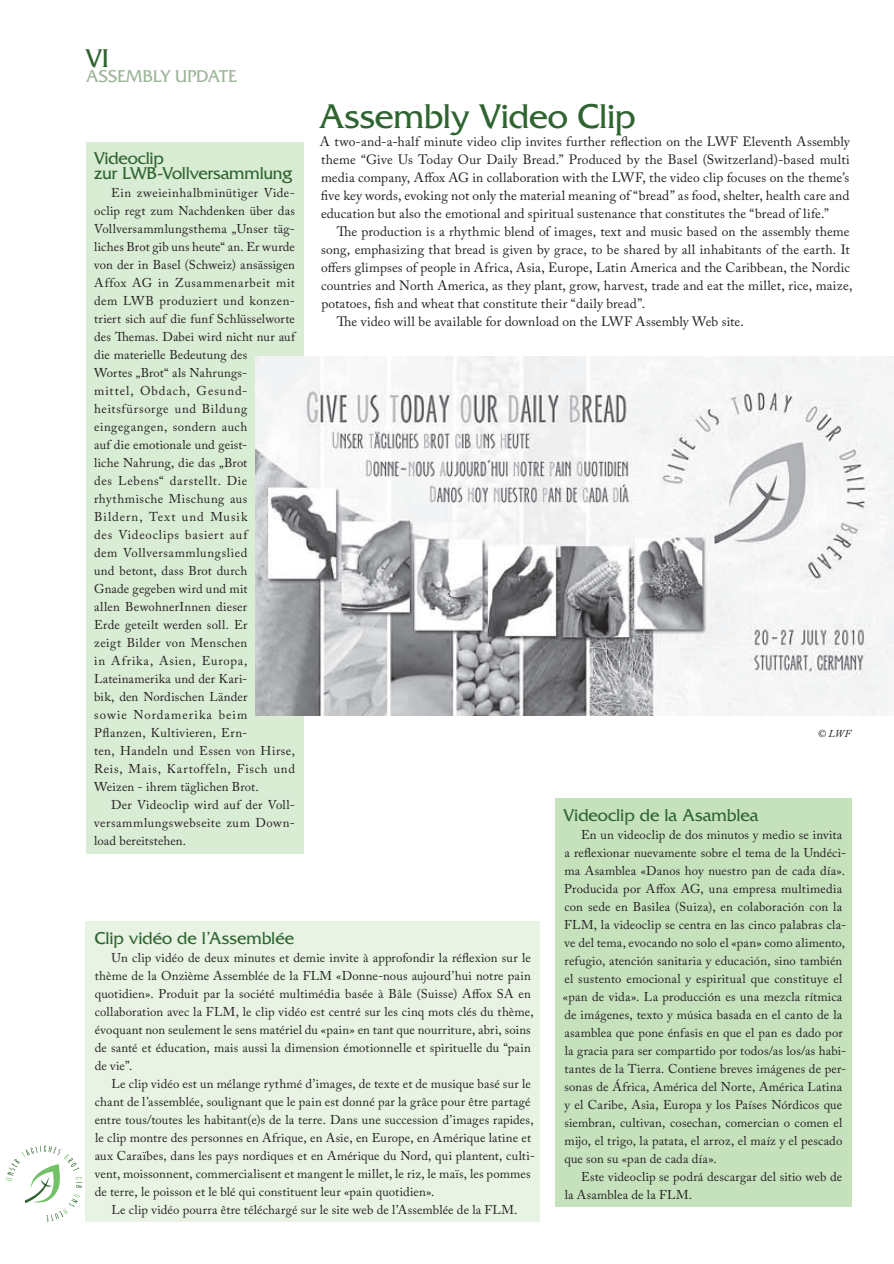
<style>
.page{position:relative;width:894px;height:1264px;background:#fff}
.page>*{position:absolute;margin:0;border:0;box-sizing:border-box;transform-origin:0 0}
.t1{font:36px "Friz Quadrata";letter-spacing:-.01em;color:#2f6431}
.t2{font:27px "Friz Quadrata";color:#2f6431}
.t3{font:18px/15px "Friz Quadrata";letter-spacing:-.015em;color:#2f6431}
.t4{font:18px "Friz Quadrata";color:#9db599}
.t5{font:13.5px/18px "Adobe Caslon Pro";letter-spacing:.01em;color:#231f20;text-align:justify}
.t6{font:12.75px/18px "Adobe Caslon Pro";letter-spacing:.015em;color:#231f20}
.t7{font:italic 10.5px "Adobe Caslon Pro";color:#231f20}
</style>
<div class="page">
<svg style="left:6px;top:1146px;width:76px;height:76px"></svg>
<div style="left:86px;top:922px;width:454px;height:300px;background:#e8f3e3"></div>
<div style="left:555px;top:799px;width:296px;height:408px;background:#c6e2bd"></div>
<div style="left:86px;top:142px;width:217px;height:712px;background:#d9ecd4"></div>
<img style="left:256px;top:356px;width:637px;height:359px">
<h2 class="t2" style="left:86px;top:43px;width:25px">VI</h2>
<h3 class="t4" style="left:86px;top:66px;width:25px">Assembl</h3>
<h3 class="t4" style="left:160px;top:66px;width:38px">y Update</h3>
<h1 class="t1" style="left:319px;top:96px;width:318px">Assembly Video Clip</h1>
<p class="t5" style="left:320px;top:132px;width:531px">A two-and-a-half minute video clip invites further reflection on the LWF Eleventh Assembly theme “Give Us Today Our Daily Bread.” Produced by the Basel (Switzerland)-based multi media company, Affox AG in collaboration with the LWF, the video clip focuses on the theme’s five key words, evoking not only the material meaning of “bread” as food, shelter, health care and education but also the emotional and spiritual sustenance that constitutes the “bread of life.”</p>
<p class="t5" style="left:337px;top:222px;width:514px">The production is a rhythmic blend of images, text and music based on the assembly theme</p>
<p class="t5" style="left:321px;top:240px;width:530px">song, emphasizing that bread is given by grace, to be shared by all inhabitants of the earth. It</p>
<p class="t5" style="left:321px;top:258px;width:530px">offers glimpses of people in Africa, Asia, Europe, Latin America and the Caribbean, the Nordic</p>
<p class="t5" style="left:321px;top:276px;width:533px">countries and North America, as they plant, grow, harvest, trade and eat the millet, rice, maize,</p>
<p class="t5" style="left:321px;top:294px;width:325px">potatoes, fish and wheat that constitute their “daily bread”.</p>
<p class="t5" style="left:337px;top:312px;width:408px">The video will be available for download on the LWF Assembly Web site.</p>
<h3 class="t3" style="left:94px;top:151px;width:200px">Videoclip<br>zur LWB-Vollversammlung</h3>
<p class="t6" style="left:94px;top:184px;width:202px;text-indent:17px">Ein zweieinhalbminütiger Vide&shy;oclip regt zum Nachdenken über das<br>Vollversammlungsthema „Unser täg&shy;liches Brot gib uns heute“ an. Er wurde von der in Basel (Schweiz) ansässigen<br>Affox AG in Zusammenarbeit mit dem LWB produziert und konzen&shy;triert sich auf die funf Schlüsselworte des Themas. Dabei wird nicht nur auf die materielle Bedeutung des<br>Wortes „Brot“ als Nahrungs-<br>mittel, Obdach, Gesund&shy;heitsfürsorge und Bildung eingegangen, sondern auch<br>auf die emotionale und geist-<br>liche Nahrung, die das „Brot<br>des Lebens“ darstellt. Die rhythmische Mischung aus<br>Bildern, Text und Musik<br>des Videoclips basiert auf<br>dem Vollversammlungslied<br>und betont, dass Brot durch<br>Gnade gegeben wird und mit<br>allen BewohnerInnen dieser<br>Erde geteilt werden soll. Er<br>zeigt Bilder von Menschen<br>in Afrika, Asien, Europa,<br>Lateinamerika und der Kari-<br>bik, den Nordischen Länder<br>sowie Nordamerika beim<br>Pflanzen, Kultivieren, Ern-<br>ten, Handeln und Essen von Hirse,<br>Reis, Mais, Kartoffeln, Fisch und<br>Weizen - ihrem täglichen Brot.</p>
<p class="t6" style="left:94px;top:796px;width:202px;text-align:justify;text-indent:17px">Der Videoclip wird auf der Voll&shy;versammlungswebseite zum Down&shy;load bereitstehen.</p>
<p class="t7" style="left:817px;top:727px;width:35px">© LWF</p>
<h3 class="t3" style="left:563px;top:808px;width:196px">Videoclip de la Asamblea</h3>
<p class="t6" style="left:562px;top:825px;width:285px;text-indent:18px">En un videoclip de dos minutos y medio se invita a reflexionar nuevamente sobre el tema de la Undéci&shy;ma Asamblea «Danos hoy nuestro pan de cada día».<br>Producida por Affox AG, una empresa multimedia con sede en Basilea (Suiza), en colaboración con la FLM, la videoclip se centra en las cinco palabras cla&shy;ve del tema, evocando no solo el «pan» como alimento, refugio, atención sanitaria y educación, sino también el sustento emocional y espiritual que constituye el «pan de vida». La producción es una mezcla rítmica de imágenes, texto y música basada en el canto de la asamblea que pone énfasis en que el pan es dado por la gracia para ser compartido por todos/as los/as habi&shy;tantes de la Tierra. Contiene breves imágenes de per&shy;sonas de África, América del Norte, América Latina y el Caribe, Asia, Europa y los Países Nórdicos que siembran, cultivan, cosechan, comercian o comen el mijo, el trigo, la patata, el arroz, el maíz y el pescado que son su «pan de cada día».</p>
<p class="t6" style="left:564px;top:1167px;width:279px;text-indent:16px">Este videoclip se podrá descargar del sitio web de la Asamblea de la FLM.</p>
<h3 class="t3" style="left:95px;top:931px;width:201px">Clip vidéo de l’Assemblée</h3>
<p class="t6" style="left:95px;top:948px;width:440px;text-indent:17px">Un clip vidéo de deux minutes et demie invite à approfondir la réflexion sur le thème de la Onzième Assemblée de la FLM «Donne-nous aujourd’hui notre pain quotidien». Produit par la société multimédia basée à Bâle (Suisse) Affox SA en collaboration avec la FLM, le clip vidéo est centré sur les cinq mots clés du thème, évoquant non seulement le sens matériel du «pain» en tant que nourriture, abri, soins de santé et éducation, mais aussi la dimension émotionnelle et spirituelle du “pain de vie”.</p>
<p class="t6" style="left:95px;top:1074px;width:441px;text-indent:17px">Le clip vidéo est un mélange rythmé d’images, de texte et de musique basé sur le chant de l’assemblée, soulignant que le pain est donné par la grâce pour être partagé entre tous/toutes les habitant(e)s de la terre. Dans une succession d’images rapides, le clip montre des personnes en Afrique, en Asie, en Europe, en Amérique latine et aux Caraïbes, dans les pays nordiques et en Amérique du Nord, qui plantent, culti&shy;vent, moissonnent, commercialisent et mangent le millet, le riz, le maïs, les pommes de terre, le poisson et le blé qui constituent leur «pain quotidien».</p>
<p class="t6" style="left:111px;top:1200px;width:407px">Le clip vidéo pourra être téléchargé sur le site web de l’Assemblée de la FLM.</p>
</div>
